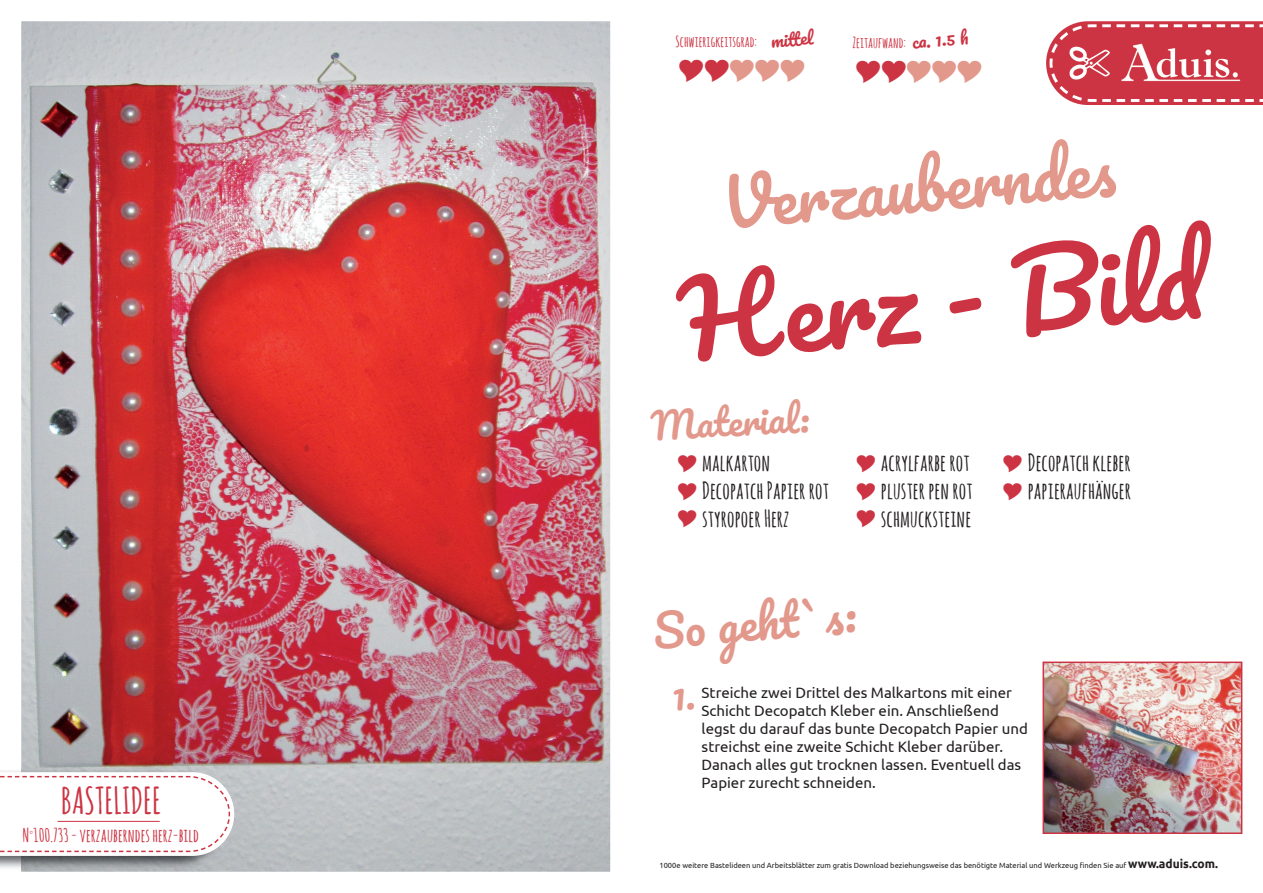
<style>
.page{position:relative;width:1263px;height:893px;background:#fff}
.page>*{position:absolute;margin:0;border:0;box-sizing:border-box;transform-origin:0 0}
.t1{font:102.9px "Pacifico";color:#cd3443}
.t2{font:64.5px "Pacifico";color:#e3988c}
.t3{font:45.45px "Pacifico";color:#e3988c}
.t4{font:36.75px "Pacifico";color:#e3988c}
.t5{font:700 36.45px "Amatic SC";color:#cd3443}
.t6{font:700 23.25px/27.9px "Amatic SC";color:#231f20}
.t7{font:700 18.45px "Amatic SC";color:#cd3443}
.t8{font:17.25px "Pacifico";color:#cd3443}
.t9{font:15px/18px "Ubuntu";color:#231f20}
.t10{font:700 15px "Amatic SC";color:#cd3443}
.t11{font:7.5px "Ubuntu";color:#231f20}
.s1{font-weight:700;font-size:12px}
</style>
<div class="page">
<img style="left:21px;top:21px;width:589px;height:851px">
<img style="left:0;top:769px;width:229px;height:101px">
<svg style="left:0;top:772px;width:234px;height:84px"></svg>
<hr style="left:58px;top:821px;width:102px;height:1px;background:#cd3443">
<svg style="left:1046px;top:21px;width:217px;height:84px;background:#d55864"></svg>
<img style="left:1045px;top:664px;width:194px;height:167px">
<div style="left:1042px;top:661px;width:200px;height:173px;border:2px solid #cd3443"></div>
<h3 class="t5" style="left:61px;top:774px;width:102px">BASTELIDEE</h3>
<p class="t7" style="left:23px;top:822px;width:178px">N<sup>°</sup>100.733 - verzauberndes herz-bild</p>
<p class="t10" style="left:676px;top:31px;width:83px">Schwierigkeitsgrad:</p>
<p class="t8" style="left:770px;top:32px;width:43px;rotate:-5deg">mitt el</p>
<p class="t10" style="left:853px;top:32px;width:55px">Zeitaufwand:</p>
<p class="t8" style="left:911px;top:33px;width:58px;rotate:-5deg">ca. 1.5 h</p>
<h2 class="t2" style="left:719px;top:170px;width:396px;rotate:-5deg">Verzauberndes</h2>
<h1 class="t1" style="left:675px;top:267px;width:528px;rotate:-5deg">Herz - Bild</h1>
<h3 class="t4" style="left:650px;top:406px;width:160px;rotate:-3deg">Material:</h3>
<h3 class="t6" style="left:702px;top:447px;width:128px">malkarton<br>Decopatch Papier rot styropoer Herz</h3>
<h3 class="t6" style="left:881px;top:447px;width:93px">acrylfarbe rot pluster pen rot schmucksteine</h3>
<h3 class="t6" style="left:1028px;top:447px;width:105px">Decopatch kleber papieraufhänger</h3>
<h3 class="t3" style="left:651px;top:607px;width:205px;rotate:-5deg">So geht`s:</h3>
<p class="t9" style="left:702px;top:684px;width:328px">Streiche zwei Drittel des Malkartons mit einer Schicht Decopatch Kleber ein. Anschließend legst du darauf das bunte Decopatch Papier und streichst eine zweite Schicht Kleber darüber.<br>Danach alles gut trocknen lassen. Eventuell das Papier zurecht schneiden.</p>
<p class="t11" style="left:659px;top:860px;width:560px">1000e weitere Bastelideen und Arbeitsblätter zum gratis Download beziehungsweise das benötigte Material und Werkzeug finden Sie auf <span class="s1">www.aduis.com.</span></p>
</div>
